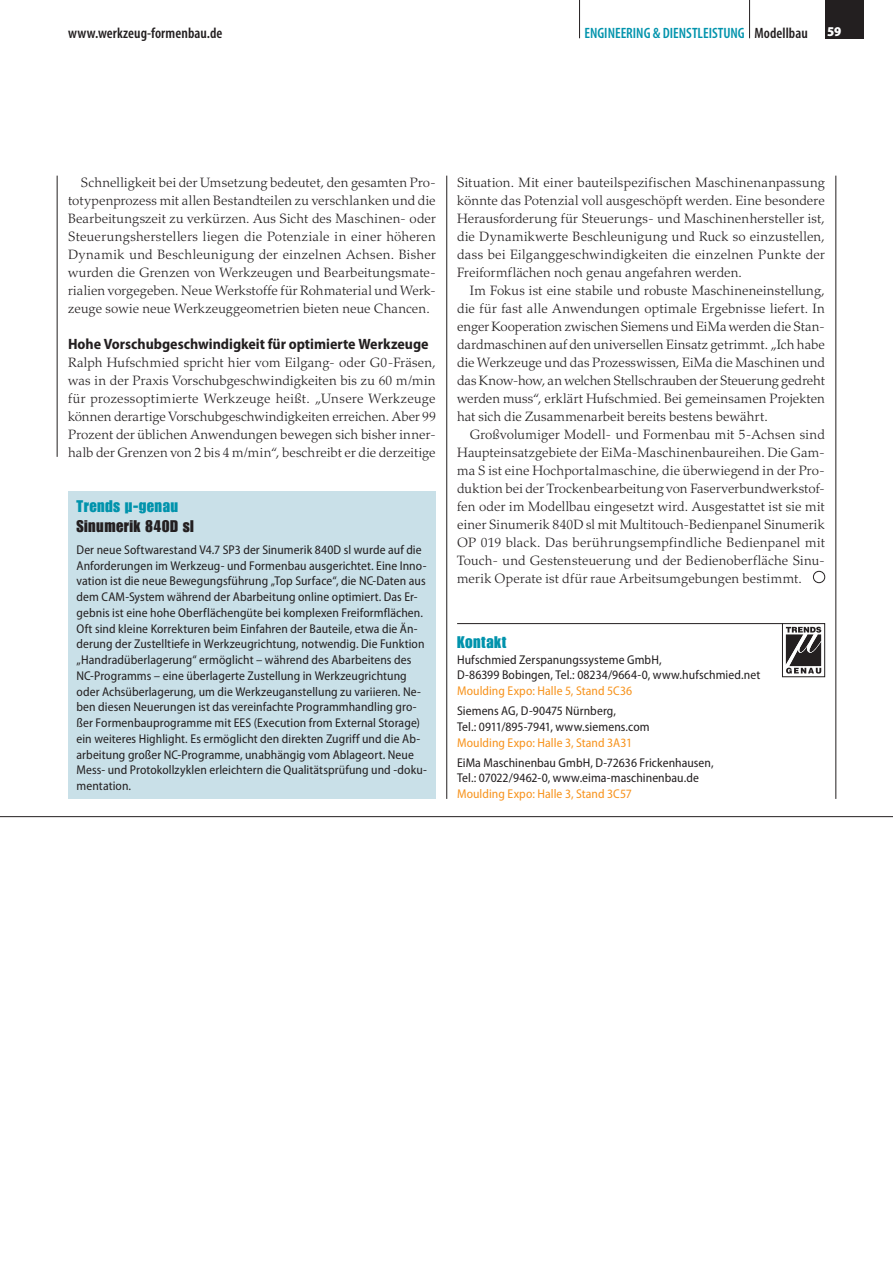
<style>
.page{position:relative;width:893px;height:1263px;background:#fff}
.page>*{position:absolute;margin:0;border:0;box-sizing:border-box;transform-origin:0 0}
.t1{font:16.5px "Impact LT Std";letter-spacing:.03em;color:#0093ac}
.t2{font:16.5px "Impact LT Std";letter-spacing:.025em;color:#231f20}
.t3{font:700 semi-condensed 15px "Myriad Pro";color:#231f20}
.t4{font:600 condensed 15px "Myriad Pro";color:#0093ac}
.t5{font:600 condensed 15px "Myriad Pro";letter-spacing:.005em;color:#231f20}
.t6{font:300 13.5px/18px "Palatino LT Std";letter-spacing:.005em;color:#231f20;text-align:justify}
.t7{font:900 semi-condensed 13.5px "Myriad Pro";color:#fff}
.t8{font:semi-condensed 12.75px/15.8px "Myriad Pro";letter-spacing:.005em;color:#231f20}
.t9{font:semi-condensed 12.75px "Myriad Pro";letter-spacing:.01em;color:#f7931d}
.s1{color:#231f20}
</style>
<div class="page">
<div style="left:825px;top:0;width:38px;height:38px;background:#231f20"></div>
<hr style="left:579px;top:0;width:1px;height:38px;background:#231f20">
<hr style="left:749px;top:0;width:1px;height:38px;background:#231f20">
<div style="left:68px;top:492px;width:368px;height:307px;background:#c9e0e8"></div>
<hr style="left:836px;top:176px;width:1px;height:623px;background:#231f20">
<hr style="left:446px;top:176px;width:1px;height:623px;background:#231f20">
<hr style="left:57px;top:176px;width:1px;height:281px;background:#231f20">
<div style="left:813px;top:571px;width:12px;height:12px;border:1px solid #231f20;border-radius:50%"></div>
<hr style="left:0;top:816px;width:893px;height:1px;background:#231f20">
<hr style="left:457px;top:623px;width:368px;height:1px;background:#231f20">
<svg style="left:785px;top:626px;width:37px;height:46px"></svg>
<div style="left:782px;top:623px;width:43px;height:54px;border:1px solid #231f20"></div>
<svg style="left:786px;top:627px;width:35px;height:47px"></svg>
<p class="t5" style="left:68px;top:28px;width:156px">www.werkzeug-formenbau.de</p>
<p class="t4" style="left:584px;top:28px;width:225px">ENGINEERING &amp; DIENSTLEISTUNG <span class="s1">Modellbau</span></p>
<p class="t7" style="left:827px;top:24px;width:16px">59</p>
<p class="t6" style="left:68px;top:175px;width:369px;text-indent:13px">Schnelligkeit bei der Umsetzung bedeutet, den gesamten Pro&shy;totypenprozess mit allen Bestandteilen zu verschlanken und die Bearbeitungszeit zu verkürzen. Aus Sicht des Maschinen- oder Steuerungsherstellers liegen die Potenziale in einer höheren Dynamik und Beschleunigung der einzelnen Achsen. Bisher wurden die Grenzen von Werkzeugen und Bearbeitungsmate&shy;rialien vorgegeben. Neue Werkstoffe für Rohmaterial und Werk&shy;zeuge sowie neue Werkzeuggeometrien bieten neue Chancen.</p>
<p class="t3" style="left:68px;top:338px;width:362px">Hohe Vorschubgeschwindigkeit für optimierte Werkzeuge</p>
<p class="t6" style="left:68px;top:355px;width:369px">Ralph Hufschmied spricht hier vom Eilgang- oder G0-Fräsen, was in der Praxis Vorschubgeschwindigkeiten bis zu 60 m/min für prozessoptimierte Werkzeuge heißt. „Unsere Werkzeuge können derartige Vorschubgeschwindigkeiten erreichen. Aber 99<br>Prozent der üblichen Anwendungen bewegen sich bisher inner&shy;halb der Grenzen von 2 bis 4 m/min“, beschreibt er die derzeitige</p>
<p class="t1" style="left:77px;top:500px;width:103px">Trends μ-genau</p>
<p class="t2" style="left:77px;top:520px;width:119px">Sinumerik 840D sl</p>
<p class="t8" style="left:77px;top:543px;width:352px">Der neue Softwarestand V4.7 SP3 der Sinumerik 840D sl wurde auf die Anforderungen im Werkzeug- und Formenbau ausgerichtet. Eine Inno&shy;vation ist die neue Bewegungsführung „Top Surface“, die NC-Daten aus dem CAM-System während der Abarbeitung online optimiert. Das Er&shy;gebnis ist eine hohe Oberflächengüte bei komplexen Freiformflächen.<br>Oft sind kleine Korrekturen beim Einfahren der Bauteile, etwa die Än&shy;derung der Zustelltiefe in Werkzeugrichtung, notwendig. Die Funktion „Handradüberlagerung“ ermöglicht – während des Abarbeitens des NC-Programms – eine überlagerte Zustellung in Werkzeugrichtung oder Achsüberlagerung, um die Werkzeuganstellung zu variieren. Ne&shy;ben diesen Neuerungen ist das vereinfachte Programmhandling gro&shy;ßer Formenbauprogramme mit EES (Execution from External Storage) ein weiteres Highlight. Es ermöglicht den direkten Zugriff und die Ab&shy;arbeitung großer NC-Programme, unabhängig vom Ablageort. Neue Mess- und Protokollzyklen erleichtern die Qualitätsprüfung und -doku&shy;mentation.</p>
<p class="t6" style="left:457px;top:175px;width:369px">Situation. Mit einer bauteilspezifischen Maschinenanpassung könnte das Potenzial voll ausgeschöpft werden. Eine besondere Herausforderung für Steuerungs- und Maschinenhersteller ist, die Dynamikwerte Beschleunigung und Ruck so einzustellen, dass bei Eilganggeschwindigkeiten die einzelnen Punkte der Freiformflächen noch genau angefahren werden.</p>
<p class="t6" style="left:457px;top:283px;width:369px;text-indent:13px">Im Fokus ist eine stabile und robuste Maschineneinstellung, die für fast alle Anwendungen optimale Ergebnisse liefert. In enger Kooperation zwischen Siemens und EiMa werden die Stan&shy;dardmaschinen auf den universellen Einsatz getrimmt. „Ich habe die Werkzeuge und das Prozesswissen, EiMa die Maschinen und das Know-how, an welchen Stellschrauben der Steuerung gedreht werden muss“, erklärt Hufschmied. Bei gemeinsamen Projekten hat sich die Zusammenarbeit bereits bestens bewährt.</p>
<p class="t6" style="left:457px;top:427px;width:369px;text-indent:13px">Großvolumiger Modell- und Formenbau mit 5-Achsen sind Haupteinsatzgebiete der EiMa-Maschinenbaureihen. Die Gam&shy;ma S ist eine Hochportalmaschine, die überwiegend in der Pro&shy;duktion bei der Trockenbearbeitung von Faserverbundwerkstof&shy;fen oder im Modellbau eingesetzt wird. Ausgestattet ist sie mit einer Sinumerik 840D sl mit Multitouch-Bedienpanel Sinumerik OP 019 black. Das berührungsempfindliche Bedienpanel mit Touch- und Gestensteuerung und der Bedienoberfläche Sinu&shy;merik Operate ist dfür raue Arbeitsumgebungen bestimmt.</p>
<p class="t1" style="left:457px;top:636px;width:51px">Kontakt</p>
<p class="t8" style="left:457px;top:653px;width:305px">Hufschmied Zerspanungssysteme GmbH,<br>D-86399 Bobingen, Tel.: 08234/9664-0, www.hufschmied.net</p>
<p class="t9" style="left:457px;top:686px;width:177px">Moulding Expo: Halle 5, Stand 5C36</p>
<p class="t8" style="left:457px;top:704px;width:194px">Siemens AG, D-90475 Nürnberg,<br>Tel.: 0911/895-7941, www.siemens.com</p>
<p class="t9" style="left:457px;top:737px;width:176px">Moulding Expo: Halle 3, Stand 3A31</p>
<p class="t8" style="left:457px;top:756px;width:258px">EiMa Maschinenbau GmbH, D-72636 Frickenhausen,<br>Tel.: 07022/9462-0, www.eima-maschinenbau.de</p>
<p class="t9" style="left:457px;top:789px;width:176px">Moulding Expo: Halle 3, Stand 3C57</p>
</div>
